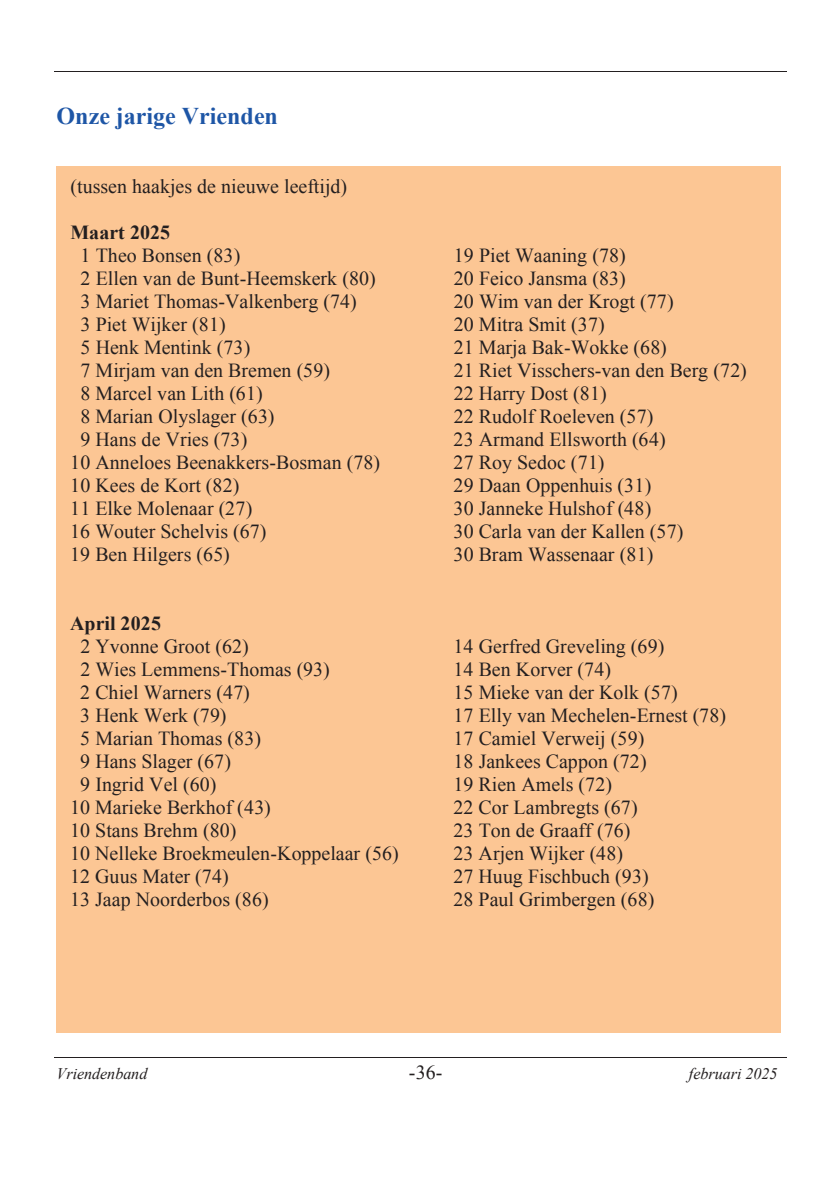
<style>
.page{position:relative;width:840px;height:1191px;background:#fff}
.page>*{position:absolute;margin:0;border:0;box-sizing:border-box;transform-origin:0 0}
.t1{font:700 24px "Times New Roman";color:#1e56a6}
.t2{font:20px "Times New Roman";color:#231f20}
.t3{font:700 20px "Times New Roman";letter-spacing:.005em;color:#231f20}
.t4{font:italic 16px "Times New Roman";color:#231f20}
</style>
<div class="page">
<hr style="left:54px;top:71px;width:731px;height:1px;background:#231f20">
<hr style="left:54px;top:1057px;width:731px;height:1px;background:#231f20">
<div style="left:56px;top:167px;width:723px;height:866px;background:#fcc694"></div>
<p class="t1" style="left:57px;top:99px;width:223px">Onze jarige Vrienden</p>
<p class="t2" style="left:70px;top:172px;width:278px">(tussen haakjes de nieuwe leeftijd)</p>
<p class="t3" style="left:70px;top:218px;width:101px">Maart 2025</p>
<p class="t2" style="left:81px;top:241px;width:161px">1 Theo Bonsen (83)</p>
<p class="t2" style="left:453px;top:241px;width:173px">19 Piet Waaning (78)</p>
<p class="t2" style="left:81px;top:265px;width:296px">2 Ellen van de Bunt-Heemskerk (80)</p>
<p class="t2" style="left:453px;top:265px;width:173px">20 Feico Jansma (83)</p>
<p class="t2" style="left:81px;top:288px;width:277px">3 Mariet Thomas-Valkenberg (74)</p>
<p class="t2" style="left:453px;top:288px;width:221px">20 Wim van der Krogt (77)</p>
<p class="t2" style="left:81px;top:310px;width:147px">3 Piet Wijker (81)</p>
<p class="t2" style="left:453px;top:310px;width:152px">20 Mitra Smit (37)</p>
<p class="t2" style="left:80px;top:333px;width:171px">5 Henk Mentink (73)</p>
<p class="t2" style="left:453px;top:333px;width:214px">21 Marja Bak-Wokke (68)</p>
<p class="t2" style="left:80px;top:357px;width:251px">7 Mirjam van den Bremen (59)</p>
<p class="t2" style="left:453px;top:357px;width:294px">21 Riet Visschers-van den Berg (72)</p>
<p class="t2" style="left:80px;top:380px;width:184px">8 Marcel van Lith (61)</p>
<p class="t2" style="left:453px;top:380px;width:154px">22 Harry Dost (81)</p>
<p class="t2" style="left:80px;top:403px;width:195px">8 Marian Olyslager (63)</p>
<p class="t2" style="left:453px;top:403px;width:201px">22 Rudolf Roeleven (57)</p>
<p class="t2" style="left:80px;top:425px;width:168px">9 Hans de Vries (73)</p>
<p class="t2" style="left:453px;top:425px;width:213px">23 Armand Ellsworth (64)</p>
<p class="t2" style="left:70px;top:448px;width:311px">10 Anneloes Beenakkers-Bosman (78)</p>
<p class="t2" style="left:453px;top:448px;width:152px">27 Roy Sedoc (71)</p>
<p class="t2" style="left:70px;top:472px;width:171px">10 Kees de Kort (82)</p>
<p class="t2" style="left:453px;top:472px;width:199px">29 Daan Oppenhuis (31)</p>
<p class="t2" style="left:70px;top:495px;width:183px">11 Elke Molenaar (27)</p>
<p class="t2" style="left:453px;top:495px;width:199px">30 Janneke Hulshof (48)</p>
<p class="t2" style="left:70px;top:518px;width:197px">16 Wouter Schelvis (67)</p>
<p class="t2" style="left:453px;top:518px;width:231px">30 Carla van der Kallen (57)</p>
<p class="t2" style="left:70px;top:541px;width:161px">19 Ben Hilgers (65)</p>
<p class="t2" style="left:453px;top:541px;width:201px">30 Bram Wassenaar (81)</p>
<p class="t3" style="left:70px;top:609px;width:92px">April 2025</p>
<p class="t2" style="left:80px;top:633px;width:170px">2 Yvonne Groot (62)</p>
<p class="t2" style="left:453px;top:633px;width:212px">14 Gerfred Greveling (69)</p>
<p class="t2" style="left:80px;top:656px;width:251px">2 Wies Lemmens-Thomas (93)</p>
<p class="t2" style="left:453px;top:656px;width:159px">14 Ben Korver (74)</p>
<p class="t2" style="left:80px;top:679px;width:171px">2 Chiel Warners (47)</p>
<p class="t2" style="left:453px;top:679px;width:226px">15 Mieke van der Kolk (57)</p>
<p class="t2" style="left:80px;top:702px;width:148px">3 Henk Werk (79)</p>
<p class="t2" style="left:453px;top:702px;width:274px">17 Elly van Mechelen-Ernest (78)</p>
<p class="t2" style="left:80px;top:725px;width:182px">5 Marian Thomas (83)</p>
<p class="t2" style="left:453px;top:725px;width:192px">17 Camiel Verweij (59)</p>
<p class="t2" style="left:80px;top:748px;width:152px">9 Hans Slager (67)</p>
<p class="t2" style="left:453px;top:748px;width:194px">18 Jankees Cappon (72)</p>
<p class="t2" style="left:80px;top:771px;width:138px">9 Ingrid Vel (60)</p>
<p class="t2" style="left:453px;top:771px;width:160px">19 Rien Amels (72)</p>
<p class="t2" style="left:70px;top:794px;width:202px">10 Marieke Berkhof (43)</p>
<p class="t2" style="left:453px;top:794px;width:186px">22 Cor Lambregts (67)</p>
<p class="t2" style="left:70px;top:817px;width:168px">10 Stans Brehm (80)</p>
<p class="t2" style="left:453px;top:817px;width:178px">23 Ton de Graaff (76)</p>
<p class="t2" style="left:70px;top:840px;width:330px">10 Nelleke Broekmeulen-Koppelaar (56)</p>
<p class="t2" style="left:453px;top:840px;width:171px">23 Arjen Wijker (48)</p>
<p class="t2" style="left:70px;top:863px;width:160px">12 Guus Mater (74)</p>
<p class="t2" style="left:453px;top:863px;width:197px">27 Huug Fischbuch (93)</p>
<p class="t2" style="left:70px;top:886px;width:200px">13 Jaap Noorderbos (86)</p>
<p class="t2" style="left:453px;top:886px;width:202px">28 Paul Grimbergen (68)</p>
<p class="t4" style="left:57px;top:1062px;width:92px">Vriendenband</p>
<p class="t2" style="left:408px;top:1059px;width:35px">-36-</p>
<p class="t4" style="left:688px;top:1062px;width:90px">februari 2025</p>
</div>
